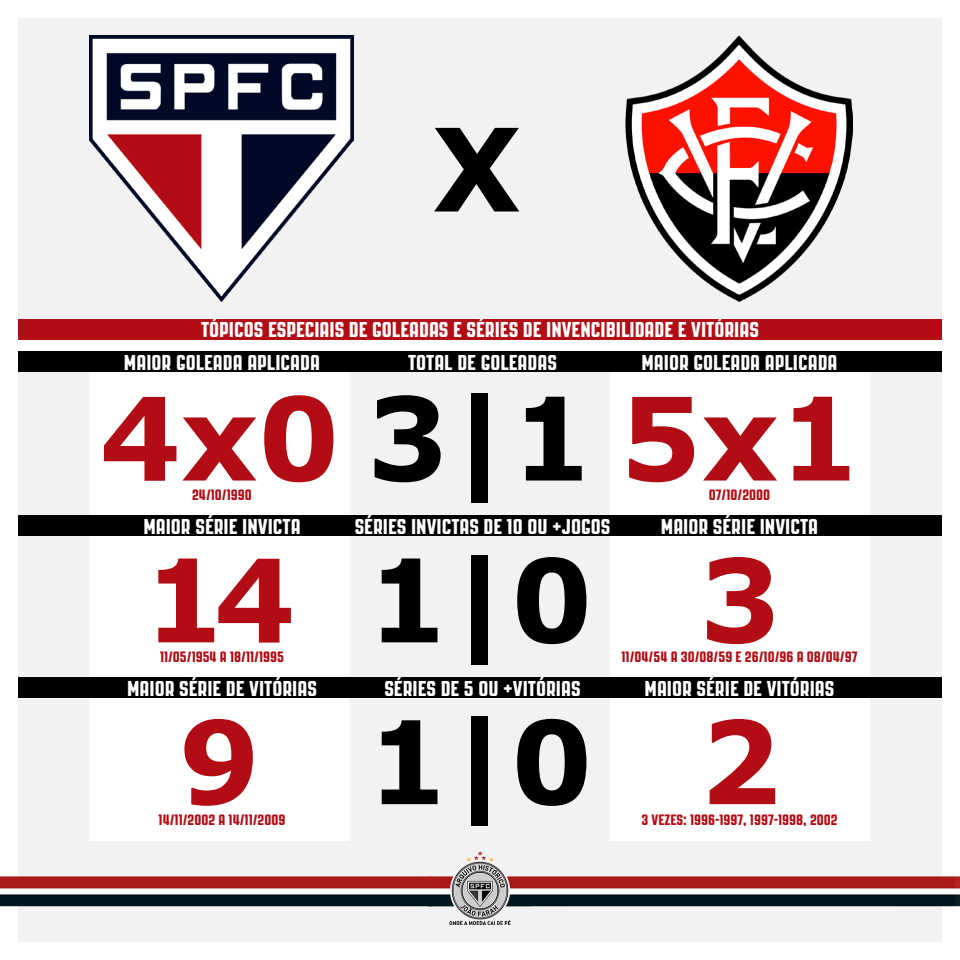
<style>
.page{position:relative;width:960px;height:960px;background:#fff}
.page>*{position:absolute;margin:0;border:0;box-sizing:border-box;transform-origin:0 0}
.t1{font:700 115px/161.8px "Verdana";color:#b20d15;text-align:center}
.t2{font:700 115px "Verdana";color:#000}
.t3{font:21.5px "PAG Revolucion";color:#fff}
.t4{font:15px "PAG Revolucion";color:#b20d15}
.s1{color:#000}
</style>
<div class="page">
<div style="left:18px;top:18px;width:924px;height:322px;background:#f2f2f2"></div>
<div style="left:18px;top:372px;width:924px;height:570px;background:#f2f2f2"></div>
<img style="left:89px;top:36px;width:264px;height:266px">
<img style="left:0;top:852px;width:960px;height:72px">
<div style="left:90px;top:372px;width:259px;height:469px;background:#fff"></div>
<div style="left:610px;top:372px;width:260px;height:469px;background:#fff"></div>
<div style="left:18px;top:351px;width:924px;height:21px;background:#000"></div>
<div style="left:18px;top:320px;width:924px;height:20px;background:#b20d15"></div>
<div style="left:18px;top:515px;width:924px;height:21px;background:#000"></div>
<div style="left:18px;top:677px;width:924px;height:21px;background:#000"></div>
<img style="left:625px;top:36px;width:227px;height:266px">
<h1 class="t2" style="left:433px;top:88px;width:89px">X</h1>
<p class="t3" style="left:201px;top:318px;width:559px">TÓPICOS ESPECIAIS DE GOLEADAS E SÉRIES DE INVENCIBILIDADE E VITÓRIAS</p>
<p class="t3" style="left:124px;top:351px;width:198px">MAIOR GOLEADA APLICADA</p>
<p class="t3" style="left:408px;top:351px;width:150px">TOTAL DE GOLEADAS</p>
<p class="t3" style="left:641px;top:351px;width:198px">MAIOR GOLEADA APLICADA</p>
<h1 class="t1" style="left:99px;top:355px;width:763px">4x0 <span class="s1">3|1</span> 5x1<br>14 <span class="s1">1|0</span> 3<br>9 <span class="s1">1|0</span> 2</h1>
<p class="t4" style="left:192px;top:486px;width:61px">24/10/1990</p>
<p class="t4" style="left:709px;top:486px;width:63px">07/10/2000</p>
<p class="t3" style="left:143px;top:515px;width:159px">MAIOR SÉRIE INVICTA</p>
<p class="t3" style="left:355px;top:515px;width:257px">SÉRIES INVICTAS DE 10 OU +JOGOS</p>
<p class="t3" style="left:661px;top:515px;width:159px">MAIOR SÉRIE INVICTA</p>
<p class="t4" style="left:160px;top:649px;width:126px">11/05/1954 A 18/11/1995</p>
<p class="t4" style="left:622px;top:649px;width:237px">11/04/54 A 30/08/59 E 26/10/96 A 08/04/97</p>
<p class="t3" style="left:127px;top:677px;width:191px">MAIOR SÉRIE DE VITÓRIAS</p>
<p class="t3" style="left:384px;top:677px;width:198px">SÉRIES DE 5 OU +VITÓRIAS</p>
<p class="t3" style="left:645px;top:677px;width:191px">MAIOR SÉRIE DE VITÓRIAS</p>
<p class="t4" style="left:159px;top:812px;width:128px">14/11/2002 A 14/11/2009</p>
<p class="t4" style="left:641px;top:812px;width:198px">3 VEZES: 1996-1997, 1997-1998, 2002</p>
</div>
